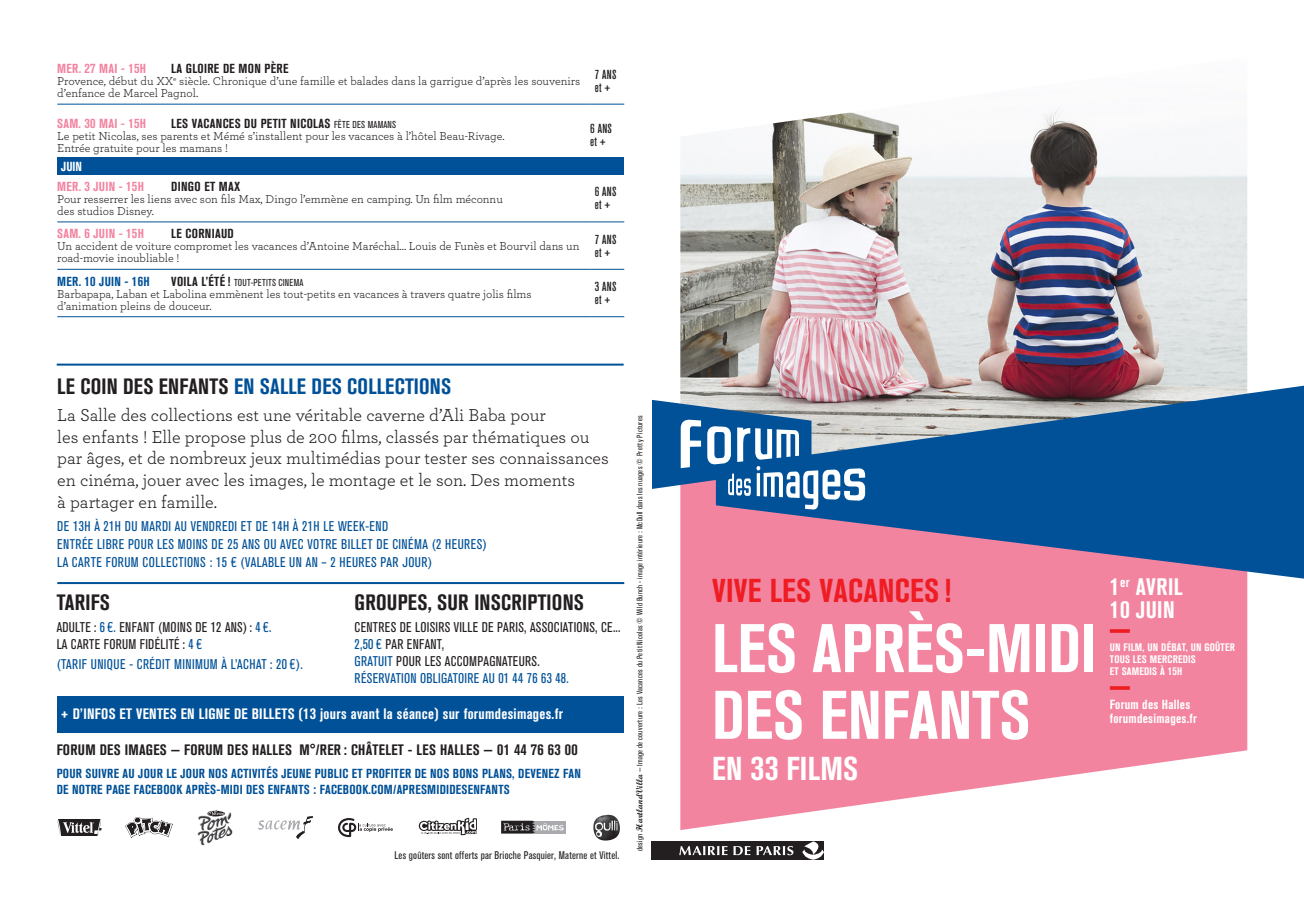
<style>
.page{position:relative;width:1304px;height:908px;background:#fff}
.page>*{position:absolute;margin:0;border:0;box-sizing:border-box;transform-origin:0 0}
.t1{font:700 condensed 68px "Akzidenz Grotesk MG";color:#fff}
.t2{font:700 condensed 32.8px "Akzidenz Grotesk MG";letter-spacing:.01em;color:#ee1d23}
.t3{font:700 condensed 32.8px "Akzidenz Grotesk MG";letter-spacing:.01em;color:#fff}
.t4{font:700 condensed 23.6px "Akzidenz Grotesk MG";letter-spacing:.02em;color:#fff}
.t5{font:700 condensed 22px "Akzidenz Grotesk MG";letter-spacing:.01em;color:#015198}
.calendrier_dates{font:700 condensed 22px "Akzidenz Grotesk MG";letter-spacing:.01em;color:#231f20}
.calendrier_resumés{font:18px/21.6px "Archer";color:#231f20}
.calendrier_titres_f{font:700 condensed 15px "Akzidenz Grotesk MG";letter-spacing:.02em;color:#fff}
.calendrier_titres_f-2{font:700 condensed 15px "Akzidenz Grotesk MG";letter-spacing:.02em;color:#231f20}
.calendrier_dates-2{font:condensed 14px "Akzidenz Grotesk BQ";letter-spacing:.03em;color:#015198}
.calendrier_dates-3{font:condensed 14px/16.8px "Akzidenz Grotesk BQ";letter-spacing:.02em;color:#231f20}
.t6{font:700 condensed 13.2px "Akzidenz Grotesk MG";letter-spacing:.02em;color:#fff}
.calendrier_titres_f-3{font:700 condensed 13px/16px "Akzidenz Grotesk MG";letter-spacing:.02em;color:#015198}
.calendrier_dates-4{font:700 condensed 13px "Akzidenz Grotesk MG";letter-spacing:.025em;color:#231f20}
.calendrier_dates-5{font:700 condensed 13px "Akzidenz Grotesk MG";letter-spacing:.02em;color:#f384a0}
.Ctepost-chapeau{font:500 condensed 13px/13px "Akzidenz Grotesk BQ";letter-spacing:.02em;color:#231f20}
.calendrier_dates-6{font:700 condensed 13px "Akzidenz Grotesk MG";letter-spacing:.02em;color:#015198}
.calendrier_dates-7{font:700 condensed 13px "Akzidenz Grotesk MG";color:#fff}
.calendrier_resumés-2{font:12px/12px "Archer";color:#231f20}
.calendrier_dates-8{font:12px/12px "Archer";color:#231f20}
.calendrier_titres_f-4{font:condensed 11px "Akzidenz Grotesk BQ";letter-spacing:.02em;color:#231f20}
.t7{font:700 condensed 10.8px/12px "Akzidenz Grotesk MG";letter-spacing:.02em;color:#fff}
.calendrier_dates-9{font:condensed 10px "Akzidenz Grotesk BQ";letter-spacing:.02em;color:#231f20}
.BLOC_GAUCHE{font:condensed 8px "Akzidenz Grotesk BQ";letter-spacing:.04em;color:#231f20}
.s1{font-family:"Akzidenz Grotesk BQ";font-weight:400;font-size:10px}
.s2{font-family:"Akzidenz Grotesk MG";font-weight:700;font-size:13px}
.s3{color:#231f20}
.s4{color:#015198}
.s5{font-family:"Script MT Std";font-weight:700;font-stretch:normal;font-size:9px}
</style>
<div class="page">
<svg style="left:258px;top:816px;width:55px;height:22px"></svg>
<img style="left:197px;top:812px;width:36px;height:33px">
<svg style="left:207px;top:809px;width:18px;height:7px"></svg>
<svg style="left:593px;top:814px;width:27px;height:26px"></svg>
<svg style="left:338px;top:818px;width:55px;height:18px"></svg>
<div style="left:501px;top:820px;width:65px;height:13px;background:#aaabaf"></div>
<svg style="left:501px;top:820px;width:63px;height:13px"></svg>
<svg style="left:125px;top:817px;width:48px;height:20px"></svg>
<div style="left:57px;top:695px;width:567px;height:37px;background:#015198"></div>
<hr style="left:57px;top:581px;width:567px;height:2px;background:#015198">
<hr style="left:57px;top:363px;width:567px;height:2px;background:#015198">
<svg style="left:57px;top:819px;width:45px;height:16px"></svg>
<svg style="left:419px;top:817px;width:58px;height:17px"></svg>
<hr style="left:57px;top:104px;width:533px;height:1px;background:#015198">
<hr style="left:590px;top:104px;width:34px;height:1px;background:#015198">
<div style="left:57px;top:157px;width:567px;height:17px;background:#015198"></div>
<hr style="left:57px;top:221px;width:533px;height:1px;background:#015198">
<hr style="left:590px;top:221px;width:34px;height:1px;background:#015198">
<hr style="left:57px;top:269px;width:533px;height:1px;background:#015198">
<hr style="left:57px;top:316px;width:533px;height:1px;background:#015198">
<hr style="left:590px;top:269px;width:34px;height:1px;background:#015198">
<hr style="left:590px;top:316px;width:34px;height:1px;background:#015198">
<div style="left:652px;top:841px;width:161px;height:18px;background:#231f20"></div>
<svg style="left:679px;top:846px;width:71px;height:8px"></svg>
<svg style="left:757px;top:845px;width:36px;height:9px"></svg>
<svg style="left:802px;top:841px;width:22px;height:18px"></svg>
<svg style="left:680px;top:578px;width:567px;height:251px;background:#f496ae"></svg>
<hr style="left:1110px;top:629px;width:20px;height:3px;background:#ee1d23">
<hr style="left:1110px;top:686px;width:20px;height:3px;background:#ee1d23">
<img style="left:680px;top:109px;width:567px;height:276px">
<svg style="left:652px;top:385px;width:652px;height:193px;background:#5c71a0"></svg>
<svg style="left:707px;top:426px;width:158px;height:83px"></svg>
<svg style="left:681px;top:419px;width:20px;height:49px"></svg>
<p class="calendrier_dates-5" style="left:57px;top:61px;width:90px">MER. 27 MAI - 15H</p>
<p class="calendrier_dates-4" style="left:171px;top:61px;width:119px">LA GLOIRE DE MON PÈRE</p>
<p class="calendrier_resumés-2" style="left:57px;top:74px;width:524px">Provence, début du XX<sup>e</sup> siècle. Chronique d’une famille et balades dans la garrigue d’après les souvenirs d’enfance de Marcel Pagnol.</p>
<p class="Ctepost-chapeau" style="left:595px;top:67px;width:23px">7 ANS et+</p>
<p class="calendrier_dates-5" style="left:57px;top:116px;width:90px">SAM. 30 MAI - 15H</p>
<p class="calendrier_dates-4" style="left:171px;top:116px;width:226px">LES VACANCES DU PETIT NICOLAS <span class="s1">FÊTE DES MAMANS</span></p>
<p class="calendrier_resumés-2" style="left:57px;top:129px;width:449px">Le petit Nicolas, ses parents et Mémé s’installent pour les vacances à l’hôtel Beau-Rivage.</p>
<p class="calendrier_resumés-2" style="left:57px;top:141px;width:172px">Entrée gratuite pour les mamans !</p>
<p class="Ctepost-chapeau" style="left:590px;top:122px;width:23px">6 ANS et+</p>
<p class="calendrier_dates-7" style="left:61px;top:158px;width:22px">JUIN</p>
<p class="calendrier_dates-5" style="left:57px;top:179px;width:88px">MER. 3 JUIN - 15H</p>
<p class="calendrier_dates-4" style="left:171px;top:179px;width:71px">DINGO ET MAX</p>
<p class="calendrier_resumés-2" style="left:57px;top:192px;width:447px">Pour resserrer les liens avec son fils Max, Dingo l’emmène en camping. Un film méconnu des studios Disney.</p>
<p class="Ctepost-chapeau" style="left:595px;top:185px;width:23px">6 ANS et+</p>
<p class="calendrier_dates-5" style="left:57px;top:226px;width:88px">SAM. 6 JUIN - 15H</p>
<p class="calendrier_dates-4" style="left:171px;top:226px;width:64px">LE CORNIAUD</p>
<p class="calendrier_dates-8" style="left:57px;top:239px;width:524px">Un accident de voiture compromet les vacances d’Antoine Maréchal... Louis de Funès et Bourvil dans un road-movie inoubliable !</p>
<p class="Ctepost-chapeau" style="left:595px;top:232px;width:23px">7 ANS et+</p>
<p class="calendrier_dates-6" style="left:57px;top:273px;width:94px">MER. 10 JUIN - 16H</p>
<p class="calendrier_dates-9" style="left:171px;top:276px;width:134px"><span class="s2">VOILA L’ÉTÉ !</span> TOUT-PETITS CINEMA</p>
<p class="calendrier_resumés-2" style="left:57px;top:287px;width:476px">Barbapapa, Laban et Labolina emmènent les tout-petits en vacances à travers quatre jolis films d’animation pleins de douceur.</p>
<p class="Ctepost-chapeau" style="left:595px;top:280px;width:23px">3 ANS et+</p>
<p class="t5" style="left:57px;top:373px;width:395px"><span class="s3">LE COIN DES ENFANTS</span> EN SALLE DES COLLECTIONS</p>
<p class="calendrier_resumés" style="left:57px;top:403px;width:553px">La Salle des collections est une véritable caverne d’Ali Baba pour<br>les enfants ! Elle propose plus de 200 films, classés par thématiques ou par âges, et de nombreux jeux multimédias pour tester ses connaissances en cinéma, jouer avec les images, le montage et le son. Des moments<br>à partager en famille.</p>
<p class="calendrier_dates-2" style="left:57px;top:518px;width:332px">DE 13H À 21H DU MARDI AU VENDREDI ET DE 14H À 21H LE WEEK-END</p>
<p class="calendrier_dates-2" style="left:57px;top:536px;width:431px">ENTRÉE LIBRE POUR LES MOINS DE 25 ANS OU AVEC VOTRE BILLET DE CINÉMA (2 HEURES)</p>
<p class="calendrier_dates-2" style="left:57px;top:554px;width:376px">LA CARTE FORUM COLLECTIONS : 15 € (VALABLE UN AN – 2 HEURES PAR JOUR)</p>
<p class="calendrier_dates" style="left:57px;top:589px;width:55px">TARIFS</p>
<p class="calendrier_dates-3" style="left:57px;top:619px;width:216px">ADULTE: <span class="s4">6 €.</span> ENFANT (MOINS DE 12 ANS): <span class="s4">4 €.<br></span>LA CARTE FORUM FIDÉLITÉ: <span class="s4">4 €</span></p>
<p class="calendrier_dates-2" style="left:57px;top:655px;width:248px">(TARIF UNIQUE - CRÉDIT MINIMUM À L’ACHAT: 20 €).</p>
<p class="calendrier_dates" style="left:355px;top:589px;width:231px">GROUPES, SUR INSCRIPTIONS</p>
<p class="calendrier_dates-3" style="left:355px;top:619px;width:267px">CENTRES DE LOISIRS VILLE DE PARIS, ASSOCIATIONS, CE...<br><span class="s4">2,50 €</span> PAR ENFANT,<br><span class="s4">GRATUIT</span> POUR LES ACCOMPAGNATEURS.</p>
<p class="calendrier_dates-2" style="left:355px;top:670px;width:216px">RÉSERVATION OBLIGATOIRE AU 01 44 76 63 48.</p>
<p class="calendrier_titres_f" style="left:60px;top:705px;width:504px">+ D’INFOS ET VENTES EN LIGNE DE BILLETS (13 jours avant la séance) sur forumdesimages.fr</p>
<p class="calendrier_titres_f-2" style="left:57px;top:740px;width:523px">FORUM DES IMAGES — FORUM DES HALLES M°/RER : CHÂTELET - LES HALLES — 01 44 76 63 00</p>
<p class="calendrier_titres_f-3" style="left:57px;top:765px;width:526px">POUR SUIVRE AU JOUR LE JOUR NOS ACTIVITÉS JEUNE PUBLIC ET PROFITER DE NOS BONS PLANS, DEVENEZ FAN<br>DE NOTRE PAGE FACEBOOK APRÈS-MIDI DES ENFANTS : FACEBOOK.COM/APRESMIDIDESENFANTS</p>
<p class="calendrier_titres_f-4" style="left:395px;top:848px;width:226px">Les goûters sont offerts par Brioche Pasquier, Materne et Vittel.</p>
<p class="BLOC_GAUCHE" style="left:635px;top:850px;width:437px;rotate:-90deg">design <span class="s5">HartlandVilla</span> — Image de couverture : Les Vacances du Petit Nicolas © Wild Bunch - image intérieure : McDull dans les nuages © Pretty Pictures</p>
<p class="t2" style="left:712px;top:571px;width:241px">VIVE LES VACANCES !</p>
<p class="t1" style="left:712px;top:609px;width:386px">LES APRÈS-MIDI</p>
<p class="t1" style="left:712px;top:676px;width:320px">DES ENFANTS</p>
<p class="t3" style="left:712px;top:749px;width:148px">EN 33 FILMS</p>
<p class="t4" style="left:1110px;top:573px;width:74px">1<sup>er</sup> AVRIL</p>
<p class="t4" style="left:1110px;top:596px;width:66px">10 JUIN</p>
<p class="t7" style="left:1110px;top:640px;width:127px">UN FILM, UN DÉBAT, UN GOÛTER<br>TOUS LES MERCREDIS<br>ET SAMEDIS À 15H</p>
<p class="t6" style="left:1110px;top:696px;width:82px">Forum des Halles</p>
<p class="t6" style="left:1110px;top:710px;width:88px">forumdesimages.fr</p>
</div>
